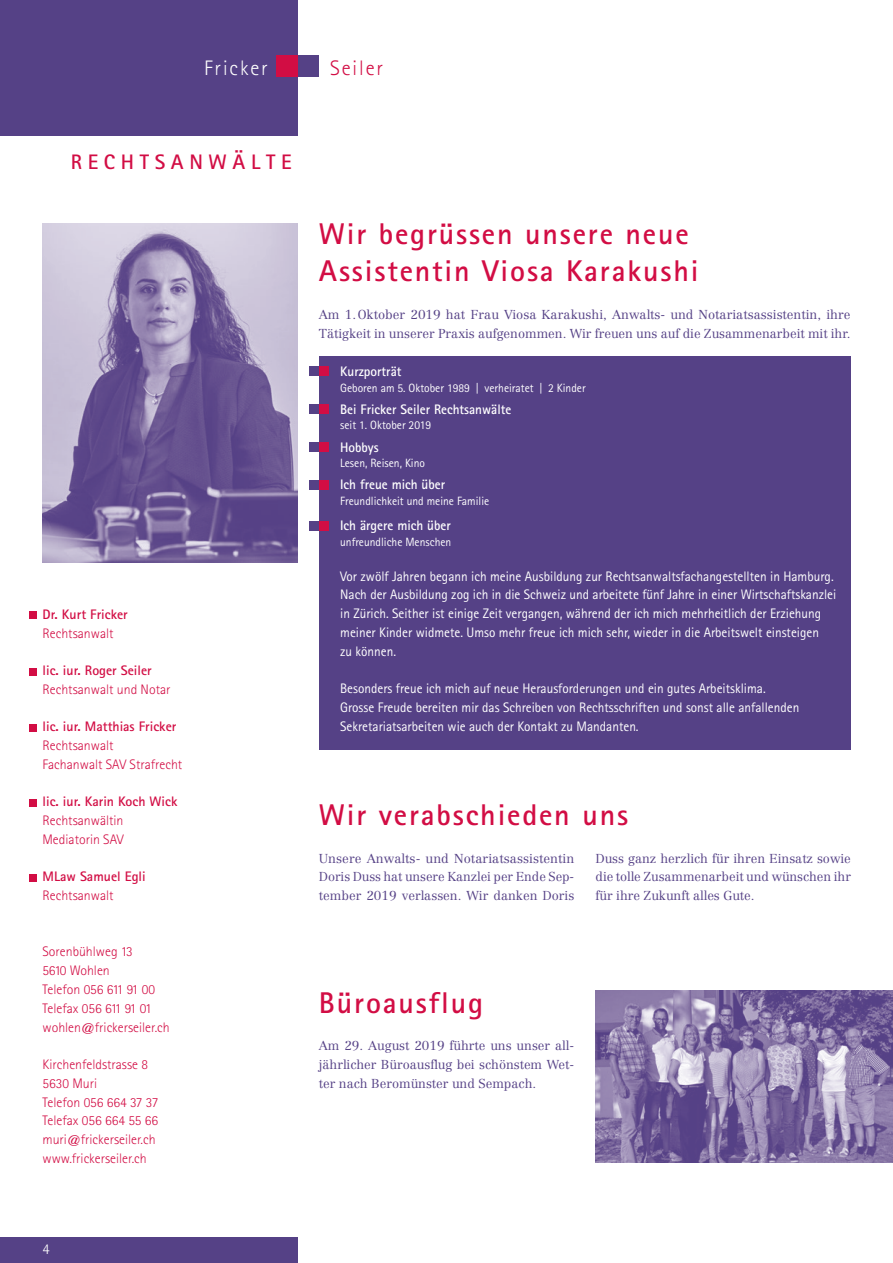
<style>
.page{position:relative;width:893px;height:1263px;background:#fff}
.page>*{position:absolute;margin:0;border:0;box-sizing:border-box;transform-origin:0 0}
.t1{font:700 30px/37.5px "Rotis Sans Serif";letter-spacing:.06em;color:#d20d44}
.t2{font:700 21px "Rotis Sans Serif";letter-spacing:.27em;color:#d20d44}
.t3{font:300 21px "Rotis Sans Serif";letter-spacing:.09em;color:#fff}
.t4{font:300 21px "Rotis Sans Serif";letter-spacing:.09em;color:#d20d44}
.t5{font:300 15px "Rotis Sans Serif";color:#fff}
.t6{font:13.8px/18.8px "Rotis Sans Serif";color:#fff;scale:.96 1}
.t7{font:300 13.8px/18.8px "Rotis Sans Serif";color:#d20d44}
.t8{font:700 13.8px "Rotis Sans Serif";color:#d20d44}
.t9{font:700 13.8px "Rotis Sans Serif";color:#fff;scale:.96 1}
.t10{font:300 12.75px/18.8px "Centennial";color:#554186;text-align:justify}
.t11{font:12px "Rotis Sans Serif";color:#fff;scale:.96 1}
</style>
<div class="page">
<div style="left:0;top:0;width:298px;height:136px;background:#554186"></div>
<div style="left:298px;top:55px;width:21px;height:22px;background:#554186"></div>
<div style="left:276px;top:55px;width:22px;height:22px;background:#d20d44"></div>
<div style="left:0;top:1237px;width:298px;height:26px;background:#554186"></div>
<div style="left:30px;top:612px;width:7px;height:7px;background:#d20d44"></div>
<div style="left:30px;top:668px;width:7px;height:7px;background:#d20d44"></div>
<div style="left:30px;top:724px;width:7px;height:7px;background:#d20d44"></div>
<div style="left:30px;top:799px;width:7px;height:7px;background:#d20d44"></div>
<div style="left:30px;top:874px;width:7px;height:7px;background:#d20d44"></div>
<div style="left:319px;top:356px;width:531px;height:394px;background:#554186"></div>
<div style="left:319px;top:404px;width:10px;height:10px;background:#d20d44"></div>
<div style="left:309px;top:404px;width:10px;height:10px;background:#554186"></div>
<div style="left:319px;top:366px;width:10px;height:10px;background:#d20d44"></div>
<div style="left:309px;top:366px;width:10px;height:10px;background:#554186"></div>
<div style="left:319px;top:442px;width:10px;height:10px;background:#d20d44"></div>
<div style="left:309px;top:442px;width:10px;height:10px;background:#554186"></div>
<div style="left:319px;top:480px;width:10px;height:10px;background:#d20d44"></div>
<div style="left:309px;top:480px;width:10px;height:10px;background:#554186"></div>
<div style="left:319px;top:521px;width:10px;height:9px;background:#d20d44"></div>
<div style="left:309px;top:521px;width:10px;height:9px;background:#554186"></div>
<img style="left:43px;top:223px;width:255px;height:340px">
<img style="left:595px;top:990px;width:298px;height:173px">
<h2 class="t3" style="left:204px;top:56px;width:65px">Fricker</h2>
<h2 class="t4" style="left:330px;top:56px;width:55px">Seiler</h2>
<h2 class="t2" style="left:71px;top:148px;width:222px">RECHTSANWÄLTE</h2>
<p class="t8" style="left:43px;top:605px;width:87px">Dr. Kurt Fricker</p>
<p class="t7" style="left:43px;top:624px;width:73px">Rechtsanwalt</p>
<p class="t8" style="left:43px;top:662px;width:111px">lic. iur. Roger Seiler</p>
<p class="t7" style="left:43px;top:680px;width:130px">Rechtsanwalt und Notar</p>
<p class="t8" style="left:43px;top:718px;width:135px">lic. iur. Matthias Fricker</p>
<p class="t7" style="left:43px;top:736px;width:141px">Rechtsanwalt<br>Fachanwalt SAV Strafrecht</p>
<p class="t8" style="left:43px;top:793px;width:136px">lic. iur. Karin Koch Wick</p>
<p class="t7" style="left:43px;top:811px;width:83px">Rechtsanwältin<br>Mediatorin SAV</p>
<p class="t8" style="left:43px;top:868px;width:105px">MLaw Samuel Egli</p>
<p class="t7" style="left:43px;top:886px;width:73px">Rechtsanwalt</p>
<p class="t7" style="left:43px;top:942px;width:129px">Sorenbühlweg 13<br>5610 Wohlen<br>Telefon 056 611 91 00<br>Telefax 056 611 91 01 wohlen@frickerseiler.ch</p>
<p class="t7" style="left:43px;top:1055px;width:117px">Kirchenfeldstrasse 8<br>5630 Muri<br>Telefon 056 664 37 37<br>Telefax 056 664 55 66 muri@frickerseiler.ch www.frickerseiler.ch</p>
<h1 class="t1" style="left:319px;top:214px;width:381px">Wir begrüssen unsere neue<br>Assistentin Viosa Karakushi</h1>
<p class="t10" style="left:319px;top:305px;width:533px">Am 1.Oktober 2019 hat Frau Viosa Karakushi, Anwalts- und Notariatsassistentin, ihre<br>Tätigkeit in unserer Praxis aufgenommen. Wir freuen uns auf die Zusammenarbeit mit ihr.</p>
<p class="t9" style="left:340px;top:362px;width:65px">Kurzporträt</p>
<p class="t11" style="left:340px;top:380px;width:257px">Geboren am 5. Oktober 1989 | verheiratet | 2 Kinder</p>
<p class="t9" style="left:340px;top:400px;width:180px">Bei Fricker Seiler Rechtsanwälte</p>
<p class="t11" style="left:340px;top:418px;width:96px">seit 1. Oktober 2019</p>
<p class="t9" style="left:340px;top:438px;width:42px">Hobbys</p>
<p class="t11" style="left:340px;top:456px;width:90px">Lesen, Reisen, Kino</p>
<p class="t9" style="left:340px;top:476px;width:111px">Ich freue mich über</p>
<p class="t11" style="left:340px;top:494px;width:157px">Freundlichkeit und meine Familie</p>
<p class="t9" style="left:340px;top:517px;width:117px">Ich ärgere mich über</p>
<p class="t11" style="left:340px;top:535px;width:117px">unfreundliche Menschen</p>
<p class="t6" style="left:340px;top:566px;width:518px">Vor zwölf Jahren begann ich meine Ausbildung zur Rechtsanwaltsfachangestellten in Hamburg.<br>Nach der Ausbildung zog ich in die Schweiz und arbeitete fünf Jahre in einer Wirtschaftskanzlei in Zürich. Seither ist einige Zeit vergangen, während der ich mich mehrheitlich der Erziehung meiner Kinder widmete. Umso mehr freue ich mich sehr, wieder in die Arbeitswelt einsteigen<br>zu können.</p>
<p class="t6" style="left:340px;top:679px;width:480px">Besonders freue ich mich auf neue Herausforderungen und ein gutes Arbeitsklima.<br>Grosse Freude bereiten mir das Schreiben von Rechtsschriften und sonst alle anfallenden<br>Sekretariatsarbeiten wie auch der Kontakt zu Mandanten.</p>
<h1 class="t1" style="left:319px;top:796px;width:311px">Wir verabschieden uns</h1>
<p class="t10" style="left:319px;top:849px;width:257px">Unsere Anwalts- und Notariatsassistentin Doris Duss hat unsere Kanzlei per Ende Sep&shy;tember 2019 verlassen. Wir danken Doris</p>
<p class="t10" style="left:595px;top:849px;width:257px">Duss ganz herzlich für ihren Einsatz sowie die tolle Zusammenarbeit und wünschen ihr für ihre Zukunft alles Gute.</p>
<h1 class="t1" style="left:319px;top:983px;width:166px">Büroausflug</h1>
<p class="t10" style="left:319px;top:1036px;width:257px">Am 29. August 2019 führte uns unser all&shy;jährlicher Büroausflug bei schönstem Wet&shy;ter nach Beromünster und Sempach.</p>
<p class="t5" style="left:43px;top:1241px;width:9px">4</p>
</div>
